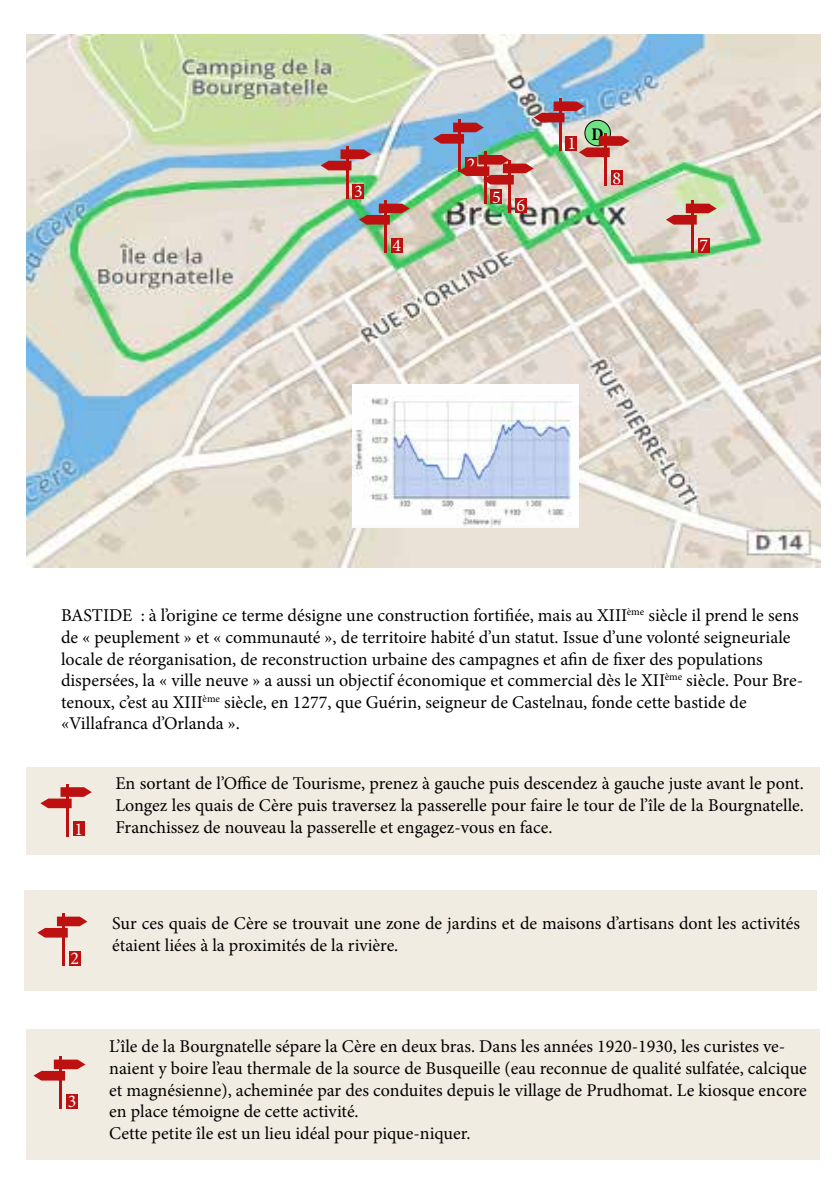
<style>
.page{position:relative;width:840px;height:1191px;background:#fff}
.page>*{position:absolute;margin:0;border:0;box-sizing:border-box;transform-origin:0 0}
.t1{font:18px/21.6px "Minion Pro";color:#000}
.t2{font:18px "Minion Pro";color:#fff}
.t3{font:700 condensed 18px "Minion Pro";color:#000}
</style>
<div class="page">
<img style="left:27px;top:34px;width:792px;height:534px">
<img style="left:352px;top:385px;width:226px;height:142px">
<svg style="left:359px;top:204px;width:50px;height:21px"></svg>
<hr style="left:384px;top:200px;width:2px;height:52px;background:#bc1011">
<div style="left:391px;top:238px;width:11px;height:15px;background:#bc1011"></div>
<hr style="left:558px;top:98px;width:3px;height:52px;background:#bc1011">
<hr style="left:483px;top:152px;width:3px;height:52px;background:#bc1011">
<div style="left:490px;top:189px;width:11px;height:15px;background:#bc1011"></div>
<svg style="left:665px;top:204px;width:51px;height:21px"></svg>
<hr style="left:690px;top:200px;width:3px;height:52px;background:#bc1011">
<div style="left:697px;top:238px;width:12px;height:15px;background:#bc1011"></div>
<hr style="left:508px;top:160px;width:2px;height:52px;background:#bc1011">
<div style="left:514px;top:198px;width:12px;height:15px;background:#bc1011"></div>
<svg style="left:320px;top:149px;width:51px;height:21px"></svg>
<hr style="left:345px;top:146px;width:3px;height:52px;background:#bc1011">
<div style="left:352px;top:184px;width:12px;height:14px;background:#bc1011"></div>
<div style="left:27px;top:767px;width:792px;height:87px;background:#f1ece2"></div>
<svg style="left:40px;top:787px;width:52px;height:21px"></svg>
<hr style="left:66px;top:784px;width:2px;height:52px;background:#bc1011">
<div style="left:73px;top:821px;width:11px;height:15px;background:#bc1011"></div>
<div style="left:27px;top:1029px;width:792px;height:130px;background:#f1ece2"></div>
<svg style="left:33px;top:1059px;width:52px;height:21px"></svg>
<hr style="left:59px;top:1056px;width:3px;height:52px;background:#bc1011">
<div style="left:66px;top:1094px;width:12px;height:14px;background:#bc1011"></div>
<div style="left:24px;top:890px;width:792px;height:100px;background:#f1ece2"></div>
<svg style="left:37px;top:916px;width:50px;height:21px"></svg>
<hr style="left:62px;top:913px;width:3px;height:52px;background:#bc1011">
<div style="left:69px;top:951px;width:11px;height:14px;background:#bc1011"></div>
<img style="left:433px;top:101px;width:196px;height:84px">
<hr style="left:603px;top:133px;width:3px;height:52px;background:#bc1011">
<div style="left:610px;top:171px;width:12px;height:14px;background:#bc1011"></div>
<p class="t2" style="left:354px;top:179px;width:10px">3</p>
<p class="t2" style="left:392px;top:233px;width:10px">4</p>
<p class="t2" style="left:466px;top:152px;width:10px">2</p>
<p class="t2" style="left:492px;top:185px;width:10px">5</p>
<p class="t2" style="left:516px;top:193px;width:10px">6</p>
<p class="t2" style="left:567px;top:131px;width:10px">1</p>
<p class="t3" style="left:591px;top:121px;width:14px">D</p>
<p class="t2" style="left:612px;top:166px;width:10px">8</p>
<p class="t2" style="left:699px;top:233px;width:10px">7</p>
<p class="t1" style="left:61px;top:605px;width:743px">BASTIDE : à l’origine ce terme désigne une construction fortifiée, mais au XIII<sup>ème</sup> siècle il prend le sens de « peuplement » et « communauté », de territoire habité d’un statut. Issue d’une volonté seigneuriale locale de réorganisation, de reconstruction urbaine des campagnes et afin de fixer des populations dispersées, la « ville neuve » a aussi un objectif économique et commercial dès le XII<sup>ème</sup> siècle. Pour Bre&shy;tenoux, c’est au XIII<sup>ème</sup> siècle, en 1277, que Guérin, seigneur de Castelnau, fonde cette bastide de «Villafranca d’Orlanda ».</p>
<p class="t1" style="left:115px;top:773px;width:689px">En sortant de l’Office de Tourisme, prenez à gauche puis descendez à gauche juste avant le pont.<br>Longez les quais de Cère puis traversez la passerelle pour faire le tour de l’île de la Bourgnatelle.</p>
<p class="t2" style="left:74px;top:817px;width:10px">1</p>
<p class="t1" style="left:115px;top:816px;width:438px">Franchissez de nouveau la passerelle et engagez-vous en face.</p>
<p class="t2" style="left:70px;top:946px;width:10px">2</p>
<p class="t2" style="left:68px;top:1089px;width:10px">3</p>
<p class="t1" style="left:112px;top:912px;width:689px">Sur ces quais de Cère se trouvait une zone de jardins et de maisons d’artisans dont les activités étaient liées à la proximités de la rivière.</p>
<p class="t1" style="left:109px;top:1036px;width:698px">L’île de la Bourgnatelle sépare la Cère en deux bras. Dans les années 1920-1930, les curistes ve&shy;naient y boire l’eau thermale de la source de Busqueille (eau reconnue de qualité sulfatée, calcique et magnésienne), acheminée par des conduites depuis le village de Prudhomat. Le kiosque encore en place témoigne de cette activité.<br>Cette petite île est un lieu idéal pour pique-niquer.</p>
</div>
